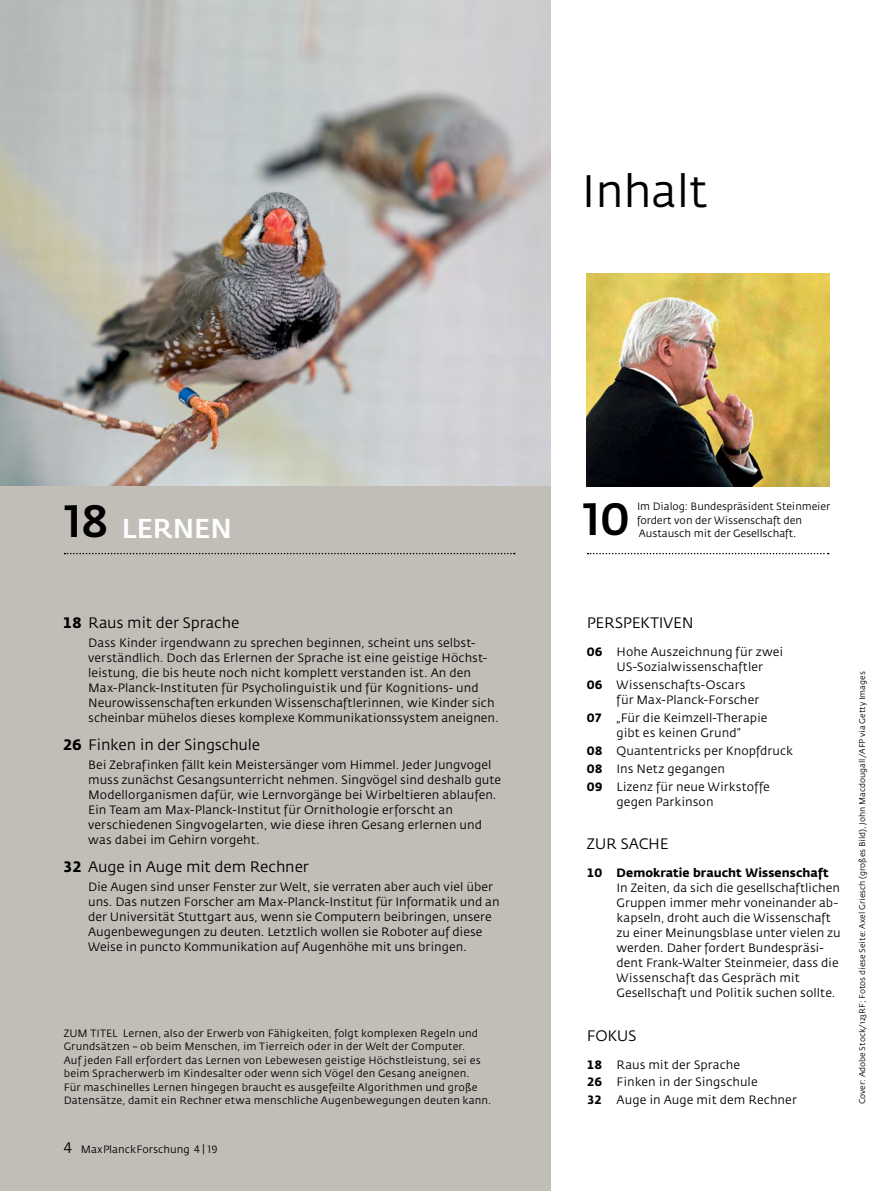
<style>
.page{position:relative;width:893px;height:1191px;background:#fff}
.page>*{position:absolute;margin:0;border:0;box-sizing:border-box;transform-origin:0 0}
.t1{font:45px "Fedra Sans";letter-spacing:-.01em;color:#000}
.t2{font:45px "Fedra Sans Medium SC";color:#000}
.t3{font:500 27px "Fedra Sans";color:#fff}
.t4{font:15px "Fedra Sans";letter-spacing:-.01em;color:#000}
.t5{font:12px/15px "Fedra Sans";color:#000}
.t6{font:10.5px/13.5px "Fedra Sans";letter-spacing:.01em;color:#000}
.t7{font:8.25px "Fedra Sans";color:#000}
.s1{font-family:"Fedra Sans Bold TF"}
.s2{font-family:"Fedra Sans Book SC";font-size:15px}
.s3{font-family:"Fedra Sans Book SC"}
.s4{font-weight:700}
</style>
<div class="page">
<div style="left:0;top:0;width:551px;height:1191px;background:#c1beb7"></div>
<svg style="left:588px;top:553px;width:241px;height:1px"></svg>
<svg style="left:65px;top:553px;width:450px;height:1px"></svg>
<img style="left:587px;top:274px;width:242px;height:212px">
<img style="left:0;top:0;width:551px;height:486px">
<h1 class="t1" style="left:581px;top:168px;width:128px">Inhalt</h1>
<h1 class="t2" style="left:64px;top:495px;width:46px">18</h1>
<h2 class="t3" style="left:122px;top:513px;width:112px">LERNEN</h2>
<p class="t4" style="left:63px;top:614px;width:178px"><span class="s1">18</span> Raus mit der Sprache</p>
<p class="t5" style="left:88px;top:636px;width:412px">Dass Kinder irgendwann zu sprechen beginnen, scheint uns selbst&shy;verständlich. Doch das Erlernen der Sprache ist eine geistige Höchst&shy;leistung, die bis heute noch nicht komplett verstanden ist. An den Max-Planck-Instituten für Psycholinguistik und für Kognitions- und Neurowissenschaften erkunden Wissenschaftlerinnen, wie Kinder sich scheinbar mühelos dieses komplexe Kommunikationssystem aneignen.</p>
<p class="t4" style="left:63px;top:737px;width:199px"><span class="s1">26</span> Finken in der Singschule</p>
<p class="t5" style="left:88px;top:758px;width:414px">Bei Zebrafinken fällt kein Meistersänger vom Himmel. Jeder Jungvogel muss zunächst Gesangsunterricht nehmen. Singvögel sind deshalb gute Modellorganismen dafür, wie Lernvorgänge bei Wirbeltieren ablaufen.<br>Ein Team am Max-Planck-Institut für Ornithologie erforscht an verschiedenen Singvogelarten, wie diese ihren Gesang erlernen und was dabei im Gehirn vorgeht.</p>
<p class="t4" style="left:63px;top:859px;width:247px"><span class="s1">32</span> Auge in Auge mit dem Rechner</p>
<p class="t5" style="left:88px;top:880px;width:413px">Die Augen sind unser Fenster zur Welt, sie verraten aber auch viel über uns. Das nutzen Forscher am Max-Planck-Institut für Informatik und an der Universität Stuttgart aus, wenn sie Computern beibringen, unsere Augenbewegungen zu deuten. Letztlich wollen sie Roboter auf diese Weise in puncto Kommunikation auf Augenhöhe mit uns bringen.</p>
<p class="t6" style="left:64px;top:1026px;width:429px">ZUM TITEL Lernen, also der Erwerb von Fähigkeiten, folgt komplexen Regeln und Grundsätzen – ob beim Menschen, im Tierreich oder in der Welt der Computer.<br>Auf jeden Fall erfordert das Lernen von Lebewesen geistige Höchstleistung, sei es beim Spracherwerb im Kindesalter oder wenn sich Vögel den Gesang aneignen.<br>Für maschinelles Lernen hingegen braucht es ausgefeilte Algorithmen und große Datensätze, damit ein Rechner etwa menschliche Augenbewegungen deuten kann.</p>
<p class="t6" style="left:64px;top:1143px;width:155px"><span class="s2">4</span> MaxPlanckForschung <span class="s3">4 | 19</span></p>
<h1 class="t2" style="left:583px;top:493px;width:49px">10</h1>
<p class="t6" style="left:637px;top:500px;width:195px">Im Dialog: Bundespräsident Steinmeier fordert von der Wissenschaft den</p>
<p class="t6" style="left:639px;top:527px;width:159px">Austausch mit der Gesellschaft.</p>
<p class="t4" style="left:587px;top:615px;width:108px">PERSPEKTIVEN</p>
<p class="t5" style="left:617px;top:644px;width:168px;text-indent:-30px"><span class="s1">06</span> Hohe Auszeichnung für zwei<br>US-Sozialwissenschaftler</p>
<p class="t5" style="left:617px;top:677px;width:144px;text-indent:-30px"><span class="s1">06</span> Wissenschafts-Oscars für Max-Planck-Forscher</p>
<p class="t5" style="left:587px;top:710px;width:182px;text-align:center"><span class="s1">07</span> „Für die Keimzell-Therapie gibt es keinen Grund“</p>
<p class="t5" style="left:587px;top:742px;width:208px;line-height:18px"><span class="s1">08</span> Quantentricks per Knopfdruck<br><span class="s1">08</span> Ins Netz gegangen<br><span class="s1">09</span> Lizenz für neue Wirkstoffe</p>
<p class="t5" style="left:617px;top:794px;width:99px">gegen Parkinson</p>
<p class="t4" style="left:587px;top:836px;width:83px">ZUR SACHE</p>
<p class="t5" style="left:617px;top:866px;width:226px;text-indent:-30px"><span class="s1">10</span> <span class="s4">Demokratie braucht Wissenschaft </span>In Zeiten, da sich die gesellschaftlichen Gruppen immer mehr voneinander ab&shy;kapseln, droht auch die Wissenschaft zu einer Meinungsblase unter vielen zu werden. Daher fordert Bundespräsi&shy;dent Frank-Walter Steinmeier, dass die Wissenschaft das Gespräch mit Gesellschaft und Politik suchen sollte.</p>
<p class="t4" style="left:587px;top:1027px;width:51px">FOKUS</p>
<p class="t5" style="left:587px;top:1055px;width:211px;line-height:18px"><span class="s1">18</span> Raus mit der Sprache<br><span class="s1">26</span> Finken in der Singschule<br><span class="s1">32</span> Auge in Auge mit dem Rechner</p>
<p class="t7" style="left:858px;top:1104px;width:434px;rotate:-90deg">Cover: Adobe Stock/123RF; Fotos diese Seite: Axel Griesch (großes Bild), John Macdougall/AFP via Getty Images</p>
</div>
